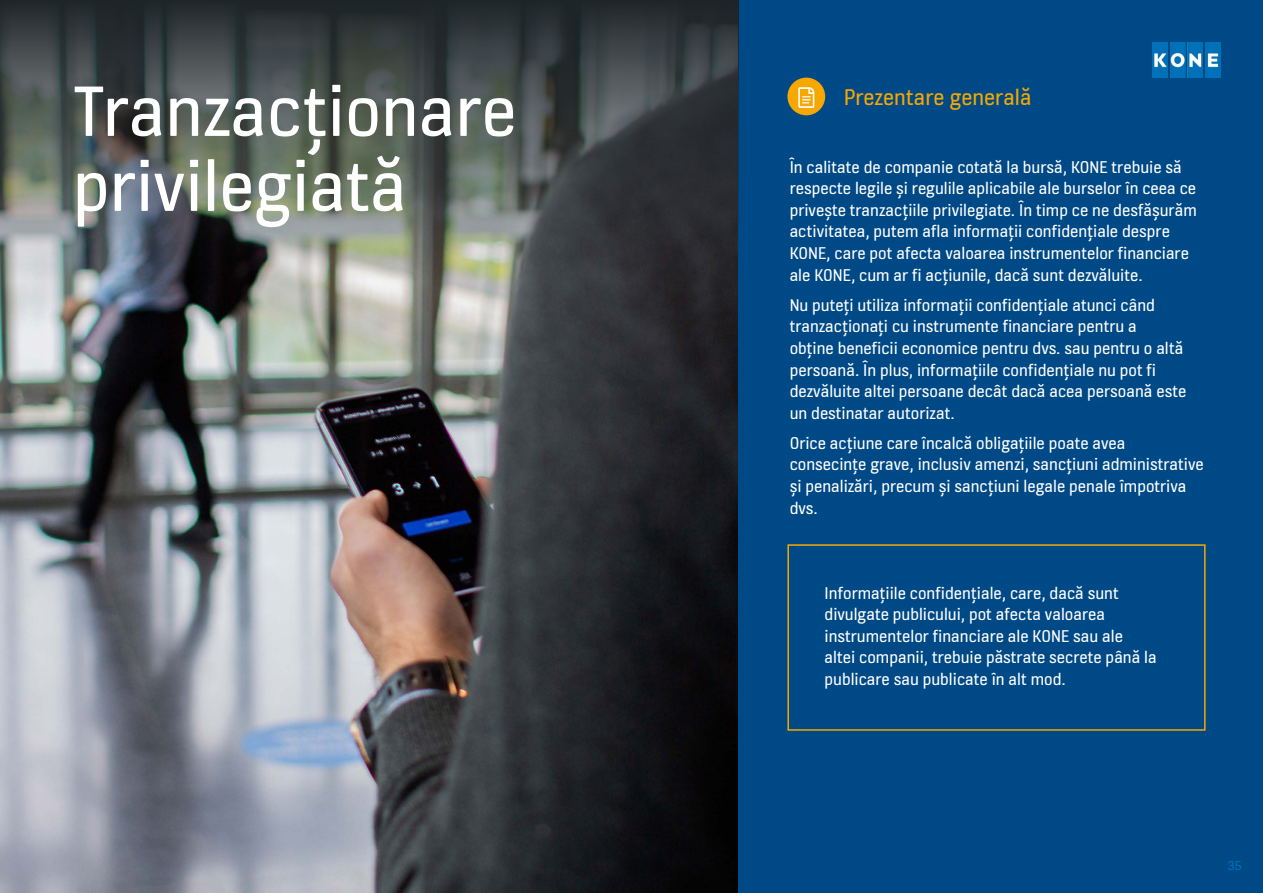
<style>
.page{position:relative;width:1263px;height:893px;background:#fff}
.page>*{position:absolute;margin:0;border:0;box-sizing:border-box;transform-origin:0 0}
.t1{font:76.5px/75px "KONE Information";color:#fff}
.t2{font:24px "KONE Information";color:#f6a800}
.t3{font:18px/21.6px "KONE Information";color:#fff}
.t4{font:13.5px "KONE Information";color:#0071b9}
</style>
<div class="page">
<img style="left:0;top:281px;width:738px;height:612px">
<div style="left:738px;top:0;width:525px;height:893px;background:#004987"></div>
<div style="left:787px;top:78px;width:38px;height:37px;background:#f6a800;border-radius:50%"></div>
<svg style="left:798px;top:87px;width:16px;height:21px"></svg>
<div style="left:787px;top:544px;width:418px;height:187px;border:2px solid #f6a800"></div>
<img style="left:0;top:0;width:738px;height:281px">
<img style="left:1152px;top:43px;width:68px;height:34px">
<h1 class="t1" style="left:73px;top:78px;width:445px">Tranzacționare privilegiată</h1>
<h2 class="t2" style="left:844px;top:80px;width:189px">Prezentare generală</h2>
<p class="t3" style="left:790px;top:157px;width:409px">În calitate de companie cotată la bursă, KONE trebuie să respecte legile și regulile aplicabile ale burselor în ceea ce privește tranzacțiile privilegiate. În timp ce ne desfășurăm activitatea, putem afla informații confidențiale despre KONE, care pot afecta valoarea instrumentelor financiare ale KONE, cum ar fi acțiunile, dacă sunt dezvăluite.</p>
<p class="t3" style="left:790px;top:295px;width:398px">Nu puteți utiliza informații confidențiale atunci când tranzacționați cu instrumente financiare pentru a<br>obține beneficii economice pentru dvs. sau pentru o altă persoană. În plus, informațiile confidențiale nu pot fi dezvăluite altei persoane decât dacă acea persoană este un destinatar autorizat.</p>
<p class="t3" style="left:790px;top:433px;width:416px">Orice acțiune care încalcă obligațiile poate avea consecințe grave, inclusiv amenzi, sancțiuni administrative și penalizări, precum și sancțiuni legale penale împotriva dvs.</p>
<p class="t3" style="left:824px;top:583px;width:334px">Informațiile confidențiale, care, dacă sunt divulgate publicului, pot afecta valoarea instrumentelor financiare ale KONE sau ale altei companii, trebuie păstrate secrete până la publicare sau publicate în alt mod.</p>
<p class="t4" style="left:1228px;top:856px;width:15px">35</p>
</div>
